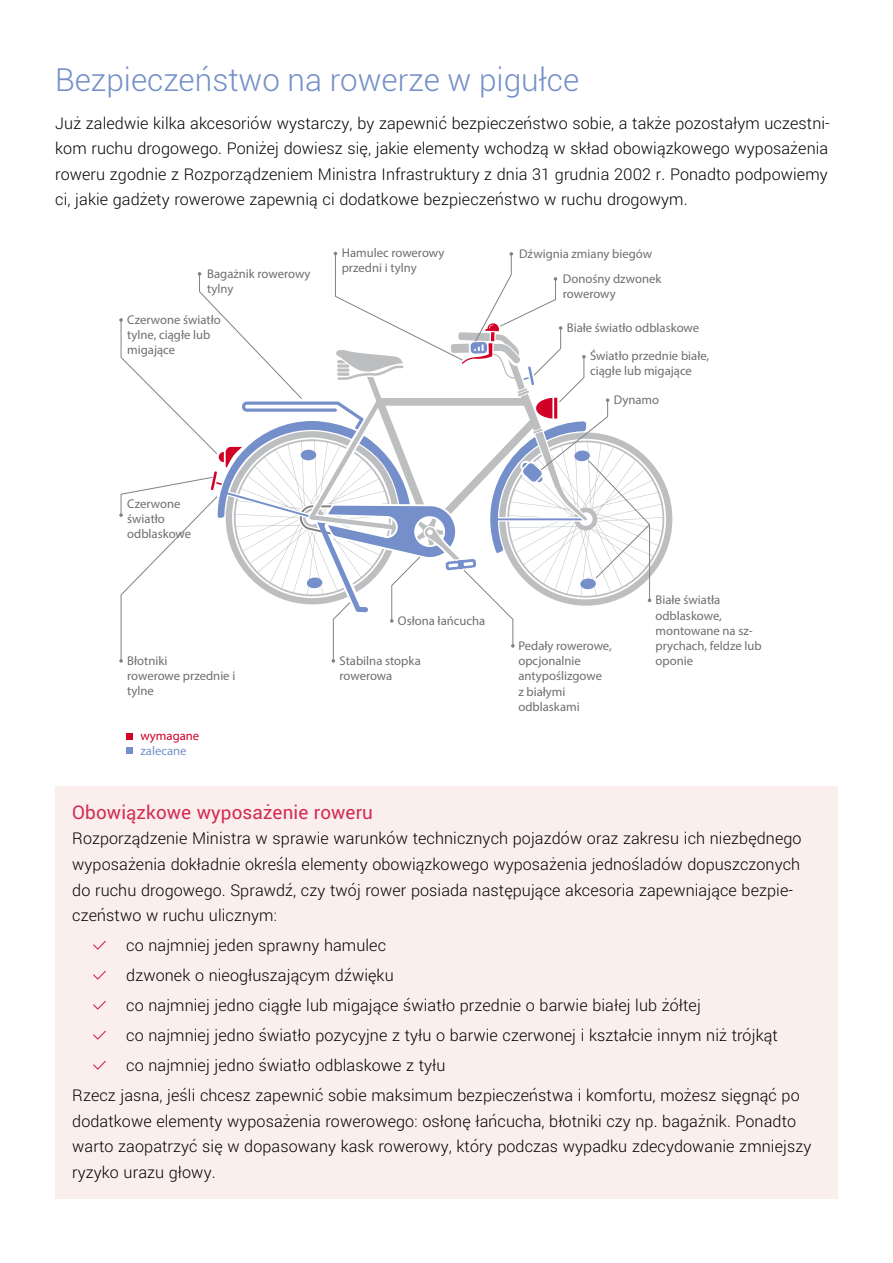
<style>
.page{position:relative;width:893px;height:1263px;background:#fff}
.page>*{position:absolute;margin:0;border:0;box-sizing:border-box;transform-origin:0 0}
.t1{font:300 31.5px "Roboto";color:#748fc9}
.t2{font:21px "Yantramanav";letter-spacing:.005em;color:#d32c53}
.t3{font:300 18px/25.5px "Yantramanav";letter-spacing:.005em;color:#000}
.t4{font:12.75px/15.3px "Source Sans Pro";color:#6d6e71}
.t5{font:600 12.75px "Source Sans Pro";color:#d20027}
.t6{font:600 12.75px "Source Sans Pro";color:#748fc9}
</style>
<div class="page">
<div style="left:126px;top:733px;width:7px;height:7px;background:#d20027"></div>
<div style="left:126px;top:748px;width:7px;height:6px;background:#748fc9"></div>
<svg style="left:119px;top:252px;width:553px;height:411px"></svg>
<div style="left:55px;top:787px;width:783px;height:412px;background:#faefed"></div>
<svg style="left:93px;top:940px;width:13px;height:10px"></svg>
<svg style="left:93px;top:970px;width:13px;height:10px"></svg>
<svg style="left:93px;top:1000px;width:13px;height:10px"></svg>
<svg style="left:93px;top:1060px;width:13px;height:10px"></svg>
<svg style="left:93px;top:1030px;width:13px;height:10px"></svg>
<h1 class="t1" style="left:55px;top:58px;width:526px">Bezpieczeństwo na rowerze w pigułce</h1>
<p class="t3" style="left:55px;top:110px;width:776px;text-align:justify">Już zaledwie kilka akcesoriów wystarczy, by zapewnić bezpieczeństwo sobie, a także pozostałym uczestni&shy;kom ruchu drogowego. Poniżej dowiesz się, jakie elementy wchodzą w skład obowiązkowego wyposażenia roweru zgodnie z Rozporządzeniem Ministra Infrastruktury z dnia 31 grudnia 2002 r. Ponadto podpowiemy ci, jakie gadżety rowerowe zapewnią ci dodatkowe bezpieczeństwo w ruchu drogowym.</p>
<p class="t4" style="left:207px;top:265px;width:105px">Bagażnik rowerowy tylny</p>
<p class="t4" style="left:127px;top:312px;width:95px">Czerwone światło tylne, ciągłe lub migające</p>
<p class="t4" style="left:342px;top:245px;width:104px">Hamulec rowerowy przedni i tylny</p>
<p class="t4" style="left:563px;top:241px;width:100px;line-height:24.9px;text-indent:-44px">Dźwignia zmiany biegów<br>Donośny dzwonek</p>
<p class="t4" style="left:563px;top:286px;width:54px">rowerowy</p>
<p class="t4" style="left:567px;top:320px;width:134px">Białe światło odblaskowe</p>
<p class="t4" style="left:590px;top:348px;width:121px">Światło przednie białe, ciągłe lub migające</p>
<p class="t4" style="left:614px;top:392px;width:47px">Dynamo</p>
<p class="t4" style="left:127px;top:496px;width:65px">Czerwone światło odblaskowe</p>
<p class="t4" style="left:398px;top:613px;width:89px">Osłona łańcucha</p>
<p class="t4" style="left:127px;top:653px;width:110px">Błotniki<br>rowerowe przednie i tylne</p>
<p class="t4" style="left:340px;top:653px;width:83px">Stabilna stopka rowerowa</p>
<p class="t5" style="left:140px;top:727px;width:60px">wymagane</p>
<p class="t6" style="left:140px;top:743px;width:48px">zalecane</p>
<p class="t4" style="left:518px;top:638px;width:95px">Pedały rowerowe, opcjonalnie antypoślizgowe<br>z białymi odblaskami</p>
<p class="t4" style="left:655px;top:592px;width:108px">Białe światła odblaskowe, montowane na sz&shy;prychach, feldze lub oponie</p>
<p class="t2" style="left:72px;top:799px;width:302px">Obowiązkowe wyposażenie roweru</p>
<p class="t3" style="left:72px;top:826px;width:731px">Rozporządzenie Ministra w sprawie warunków technicznych pojazdów oraz zakresu ich niezbędnego wyposażenia dokładnie określa elementy obowiązkowego wyposażenia jednośladów dopuszczonych do ruchu drogowego. Sprawdź, czy twój rower posiada następujące akcesoria zapewniające bezpie&shy;czeństwo w ruchu ulicznym:</p>
<p class="t3" style="left:126px;top:933px;width:261px">co najmniej jeden sprawny hamulec</p>
<p class="t3" style="left:126px;top:963px;width:269px">dzwonek o nieogłuszającym dźwięku</p>
<p class="t3" style="left:126px;top:993px;width:576px">co najmniej jedno ciągłe lub migające światło przednie o barwie białej lub żółtej</p>
<p class="t3" style="left:126px;top:1023px;width:653px">co najmniej jedno światło pozycyjne z tyłu o barwie czerwonej i kształcie innym niż trójkąt</p>
<p class="t3" style="left:126px;top:1053px;width:321px">co najmniej jedno światło odblaskowe z tyłu</p>
<p class="t3" style="left:72px;top:1083px;width:729px">Rzecz jasna, jeśli chcesz zapewnić sobie maksimum bezpieczeństwa i komfortu, możesz sięgnąć po</p>
<p class="t3" style="left:72px;top:1108px;width:740px">dodatkowe elementy wyposażenia rowerowego: osłonę łańcucha, błotniki czy np. bagażnik. Ponadto warto zaopatrzyć się w dopasowany kask rowerowy, który podczas wypadku zdecydowanie zmniejszy ryzyko urazu głowy.</p>
</div>
